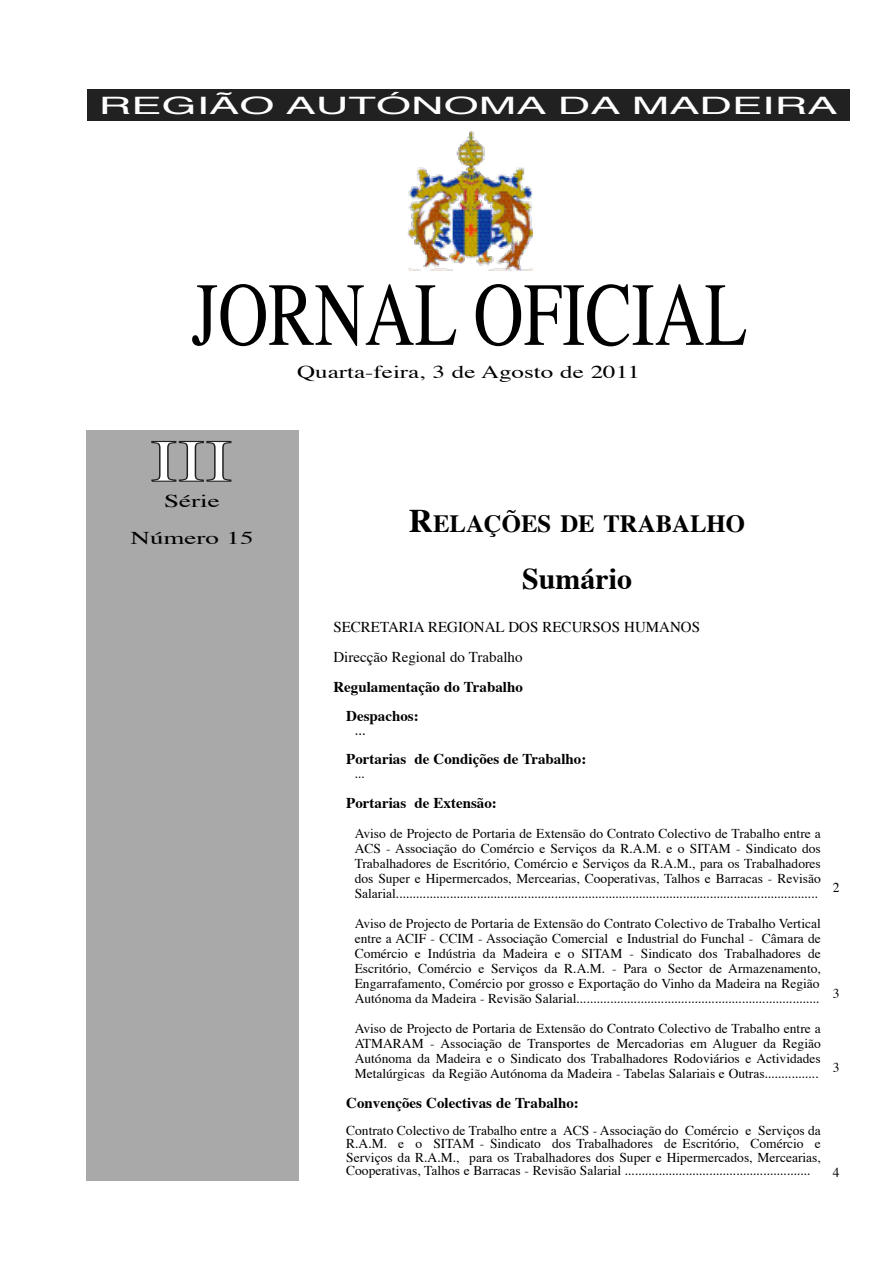
<style>
.page{position:relative;width:893px;height:1263px;background:#fff}
.page>*{position:absolute;margin:0;border:0;box-sizing:border-box;transform-origin:0 0}
.t1{font:90px "Times";color:#000;scale:.77 1}
.t2{font:700 30px "Times";color:#000}
.t3{font:700 24.75px "Times";color:#000}
.t4{font:24px "Helvetica";color:#fff;scale:1.88 1}
.t5{font:18px "Times";color:#000;scale:1.39 1}
.t6{font:18px/37.2px "Times";color:#000;text-align:center;scale:1.5 1}
.t7{font:700 15px/28.5px "Times";color:#000}
.t8{font:15px/30px "Times";color:#000}
.t9{font:13.5px/15px "Times";color:#000;text-align:justify}
.s1{font-size:33px}
</style>
<div class="page">
<div style="left:86px;top:430px;width:212px;height:751px;background:#a9a9a9"></div>
<svg style="left:151px;top:440px;width:81px;height:42px"></svg>
<div style="left:87px;top:89px;width:762px;height:32px;background:#212121"></div>
<img style="left:408px;top:131px;width:124px;height:140px">
<h3 class="t4" style="left:99px;top:96px;width:394px">REGIÃO AUTÓNOMA DA MADEIRA</h3>
<h1 class="t1" style="left:191px;top:277px;width:723px">JORNAL OFICIAL</h1>
<h3 class="t6" style="left:130px;top:484px;width:83px">Série<br>Número 15</h3>
<h3 class="t5" style="left:297px;top:364px;width:248px">Quarta-feira, 3 de Agosto de 2011</h3>
<h3 class="t3" style="left:409px;top:513px;width:337px"><span class="s1">R</span>ELAÇÕES DE TRABALHO</h3>
<h2 class="t2" style="left:522px;top:566px;width:112px">Sumário</h2>
<p class="t8" style="left:333px;top:614px;width:368px">SECRETARIA REGIONAL DOS RECURSOS HUMANOS<br>Direcção Regional do Trabalho</p>
<p class="t7" style="left:346px;top:674px;width:178px;text-indent:-13px">Regulamentação do Trabalho<br>Despachos:</p>
<p class="t8" style="left:355px;top:716px;width:13px">...</p>
<p class="t7" style="left:346px;top:746px;width:242px">Portarias de Condições de Trabalho:</p>
<p class="t9" style="left:355px;top:767px;width:12px">...</p>
<p class="t7" style="left:346px;top:790px;width:152px">Portarias de Extensão:</p>
<p class="t9" style="left:355px;top:827px;width:467px">Aviso de Projecto de Portaria de Extensão do Contrato Colectivo de Trabalho entre a ACS - Associação do Comércio e Serviços da R.A.M. e o SITAM - Sindicato dos Trabalhadores de Escritório, Comércio e Serviços da R.A.M., para os Trabalhadores dos Super e Hipermercados, Mercearias, Cooperativas, Talhos e Barracas - Revisão Salarial.............................................................................................................................</p>
<p class="t9" style="left:355px;top:917px;width:467px">Aviso de Projecto de Portaria de Extensão do Contrato Colectivo de Trabalho Vertical entre a ACIF - CCIM - Associação Comercial e Industrial do Funchal - Câmara de Comércio e Indústria da Madeira e o SITAM - Sindicato dos Trabalhadores de Escritório, Comércio e Serviços da R.A.M. - Para o Sector de Armazenamento, Engarrafamento, Comércio por grosso e Exportação do Vinho da Madeira na Região Autónoma da Madeira - Revisão Salarial........................................................................</p>
<p class="t9" style="left:355px;top:1022px;width:467px">Aviso de Projecto de Portaria de Extensão do Contrato Colectivo de Trabalho entre a ATMARAM - Associação de Transportes de Mercadorias em Aluguer da Região Autónoma da Madeira e o Sindicato dos Trabalhadores Rodoviários e Actividades Metalúrgicas da Região Autónoma da Madeira - Tabelas Salariais e Outras................</p>
<p class="t7" style="left:346px;top:1090px;width:234px">Convenções Colectivas de Trabalho:</p>
<p class="t9" style="left:346px;top:1125px;width:476px;line-height:13.5px">Contrato Colectivo de Trabalho entre a ACS - Associação do Comércio e Serviços da R.A.M. e o SITAM - Sindicato dos Trabalhadores de Escritório, Comércio e Serviços da R.A.M., para os Trabalhadores dos Super e Hipermercados, Mercearias, Cooperativas, Talhos e Barracas - Revisão Salarial .......................................................</p>
<p class="t9" style="left:832px;top:881px;width:8px">2</p>
<p class="t9" style="left:832px;top:987px;width:8px">3</p>
<p class="t9" style="left:832px;top:1061px;width:8px">3</p>
</div>
